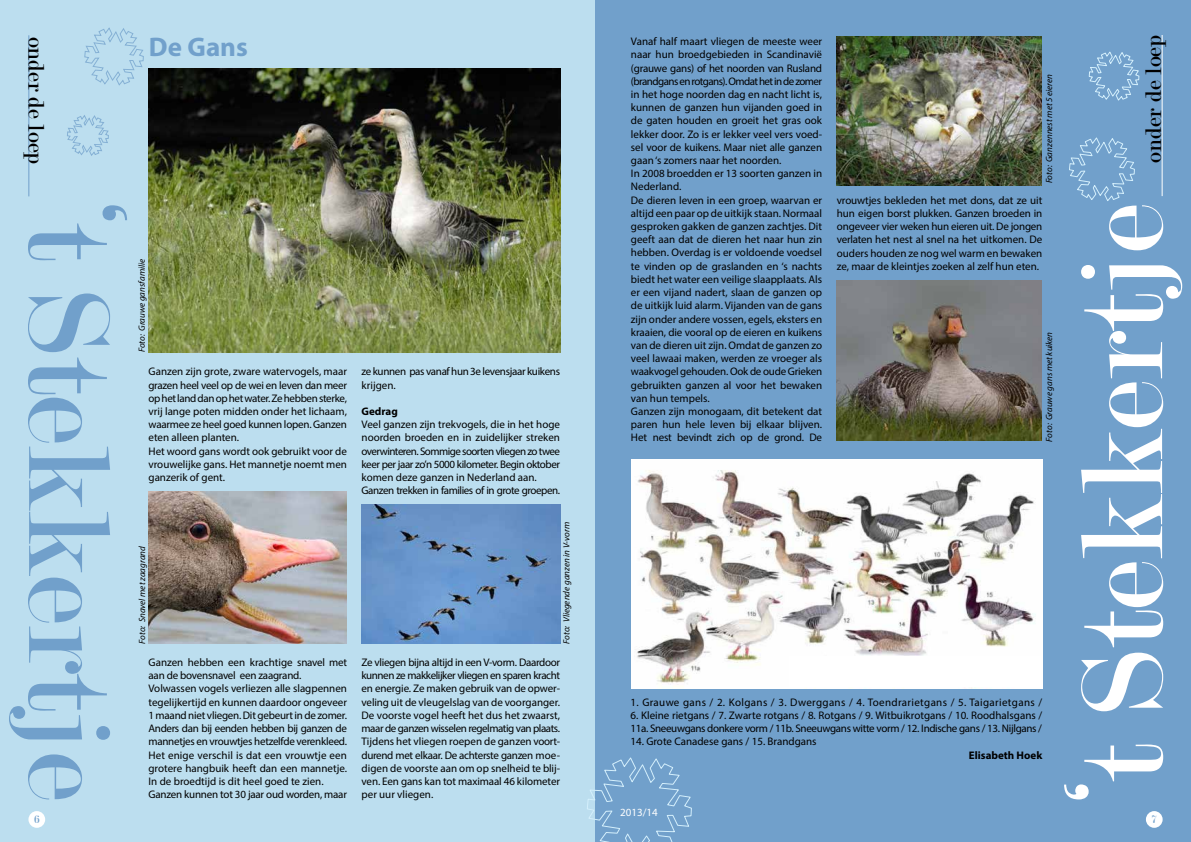
<style>
.page{position:relative;width:1191px;height:842px;background:#fff}
.page>*{position:absolute;margin:0;border:0;box-sizing:border-box;transform-origin:0 0}
.t1{font:700 27px "Myriad Pro";color:#71a0cb}
.t2{font:24px "Modern";color:#000}
.t3{font:12px "Modern";color:#71a0cb}
.t4{font:11px/13.2px "Myriad Pro";color:#000}
.t5{font:11px/13.2px "Myriad Pro";letter-spacing:-.04em;color:#000}
.t6{font:11px/13.2px "Myriad Pro";letter-spacing:-.02em;color:#000}
.t7{font:11px "Myriad Pro";letter-spacing:.03em;color:#000}
.t8{font:11px/13.2px "Myriad Pro";letter-spacing:-.03em;color:#000}
.t9{font:700 11px "Myriad Pro";color:#000}
.t10{font:11px "Myriad Pro";color:#fff}
.t11{font:italic 9px "Myriad Pro";color:#000}
</style>
<div class="page">
<div style="left:0;top:0;width:595px;height:842px;background:#bcdeef"></div>
<hr style="left:28px;top:35px;width:1px;height:161px;background:#71a0cb">
<div style="left:595px;top:0;width:596px;height:842px;background:#71a0cb"></div>
<div style="left:1145px;top:811px;width:17px;height:17px;background:#fff;border-radius:50%"></div>
<div style="left:28px;top:811px;width:17px;height:17px;background:#fff;border-radius:50%"></div>
<svg style="left:1064px;top:205px;width:118px;height:594px"></svg>
<svg style="left:9px;top:205px;width:118px;height:594px"></svg>
<svg style="left:67px;top:115px;width:42px;height:41px"></svg>
<svg style="left:84px;top:27px;width:60px;height:59px"></svg>
<svg style="left:1088px;top:51px;width:51px;height:50px"></svg>
<svg style="left:1069px;top:137px;width:66px;height:64px"></svg>
<img style="left:836px;top:37px;width:205px;height:148px">
<img style="left:148px;top:68px;width:412px;height:284px">
<img style="left:361px;top:505px;width:200px;height:138px">
<img style="left:148px;top:492px;width:199px;height:152px">
<img style="left:631px;top:459px;width:411px;height:230px">
<div style="left:789px;top:656px;width:251px;height:30px;background:#fff"></div>
<img style="left:836px;top:280px;width:205px;height:161px">
<hr style="left:1161px;top:35px;width:1px;height:161px;background:#fff">
<svg style="left:587px;top:757px;width:105px;height:85px"></svg>
<h2 class="t2" style="left:48px;top:37px;width:129px;rotate:90deg">onder de loep</h2>
<h1 class="t1" style="left:149px;top:29px;width:100px">De Gans</h1>
<p class="t11" style="left:136px;top:352px;width:95px;rotate:-90deg">Foto: Grauwe gansfamilie</p>
<p class="t4" style="left:148px;top:365px;width:200px">Ganzen zijn grote, zware watervogels, maar grazen heel veel op de wei en leven dan meer op het land dan op het water. Ze hebben sterke, vrij lange poten midden onder het lichaam, waarmee ze heel goed kunnen lopen. Ganzen eten alleen planten.<br>Het woord gans wordt ook gebruikt voor de vrouwelijke gans. Het mannetje noemt men ganzerik of gent.</p>
<p class="t11" style="left:137px;top:644px;width:99px;rotate:-90deg">Foto: Snavel met zaagrand</p>
<p class="t4" style="left:148px;top:655px;width:200px">Ganzen hebben een krachtige snavel met aan de bovensnavel een zaagrand.<br>Volwassen vogels verliezen alle slagpennen tegelijkertijd en kunnen daardoor ongeveer 1 maand niet vliegen. Dit gebeurt in de zomer.<br>Anders dan bij eenden hebben bij ganzen de mannetjes en vrouwtjes hetzelfde verenkleed.<br>Het enige verschil is dat een vrouwtje een grotere hangbuik heeft dan een mannetje.<br>In de broedtijd is dit heel goed te zien.<br>Ganzen kunnen tot 30 jaar oud worden, maar</p>
<p class="t8" style="left:361px;top:365px;width:200px">ze kunnen pas vanaf hun 3e levensjaar kuikens krijgen.</p>
<p class="t9" style="left:361px;top:404px;width:38px">Gedrag</p>
<p class="t5" style="left:361px;top:418px;width:200px">Veel ganzen zijn trekvogels, die in het hoge noorden broeden en in zuidelijker streken overwinteren. Sommige soorten vliegen zo twee keer per jaar zo’n 5000 kilometer. Begin oktober komen deze ganzen in Nederland aan.<br>Ganzen trekken in families of in grote groepen.</p>
<p class="t11" style="left:561px;top:644px;width:123px;rotate:-90deg">Foto: Vliegende ganzen in V-vorm</p>
<p class="t4" style="left:361px;top:655px;width:200px;text-align:justify">Ze vliegen bijna altijd in een V-vorm. Daardoor kunnen ze makkelijker vliegen en sparen kracht en energie. Ze maken gebruik van de opwer&shy;veling uit de vleugelslag van de voorganger.<br>De voorste vogel heeft het dus het zwaarst, maar de ganzen wisselen regelmatig van plaats.<br>Tijdens het vliegen roepen de ganzen voort&shy;durend met elkaar. De achterste ganzen moe&shy;digen de voorste aan om op snelheid te blij&shy;ven. Een gans kan tot maximaal 46 kilometer per uur vliegen.</p>
<p class="t4" style="left:631px;top:35px;width:193px">Vanaf half maart vliegen de meeste weer naar hun broedgebieden in Scandinavië (grauwe gans) of het noorden van Rusland (brandgans en rotgans). Omdat het in de zomer in het hoge noorden dag en nacht licht is, kunnen de ganzen hun vijanden goed in de gaten houden en groeit het gras ook lekker door. Zo is er lekker veel vers voed&shy;sel voor de kuikens. Maar niet alle ganzen gaan ‘s zomers naar het noorden.<br>In 2008 broedden er 13 soorten ganzen in Nederland.<br>De dieren leven in een groep, waarvan er altijd een paar op de uitkijk staan. Normaal gesproken gakken de ganzen zachtjes. Dit geeft aan dat de dieren het naar hun zin hebben. Overdag is er voldoende voedsel te vinden op de graslanden en ‘s nachts biedt het water een veilige slaapplaats. Als er een vijand nadert, slaan de ganzen op de uitkijk luid alarm. Vijanden van de gans zijn onder andere vossen, egels, eksters en kraaien, die vooral op de eieren en kuikens van de dieren uit zijn. Omdat de ganzen zo veel lawaai maken, werden ze vroeger als waakvogel gehouden. Ook de oude Grieken gebruikten ganzen al voor het bewaken van hun tempels.<br>Ganzen zijn monogaam, dit betekent dat paren hun hele leven bij elkaar blijven.<br>Het nest bevindt zich op de grond. De</p>
<p class="t11" style="left:1043px;top:183px;width:111px;rotate:-90deg">Foto: Ganzennest met 5 eieren</p>
<p class="t4" style="left:836px;top:193px;width:207px;text-align:justify">vrouwtjes bekleden het met dons, dat ze uit hun eigen borst plukken. Ganzen broeden in ongeveer vier weken hun eieren uit. De jongen verlaten het nest al snel na het uitkomen. De ouders houden ze nog wel warm en bewaken ze, maar de kleintjes zoeken al zelf hun eten.</p>
<p class="t11" style="left:1043px;top:442px;width:111px;rotate:-90deg">Foto: Grauwe gans met kuiken</p>
<p class="t7" style="left:630px;top:695px;width:413px">1. Grauwe gans / 2. Kolgans / 3. Dwerggans / 4. Toendrarietgans / 5. Taigarietgans /</p>
<p class="t6" style="left:630px;top:708px;width:413px">6. Kleine rietgans / 7. Zwarte rotgans / 8. Rotgans / 9. Witbuikrotgans / 10. Roodhalsgans /<br>11a. Sneeuwgans donkere vorm / 11b. Sneeuwgans witte vorm / 12. Indische gans / 13. Nijlgans /</p>
<p class="t4" style="left:630px;top:735px;width:188px">14. Grote Canadese gans / 15. Brandgans</p>
<p class="t9" style="left:969px;top:748px;width:75px">Elisabeth Hoek</p>
<h2 class="t2" style="left:1141px;top:163px;width:129px;rotate:-90deg">onder de loep</h2>
<p class="t10" style="left:620px;top:805px;width:39px">2013/14</p>
<p class="t3" style="left:34px;top:813px;width:7px">6</p>
<p class="t3" style="left:1151px;top:813px;width:7px">7</p>
</div>
